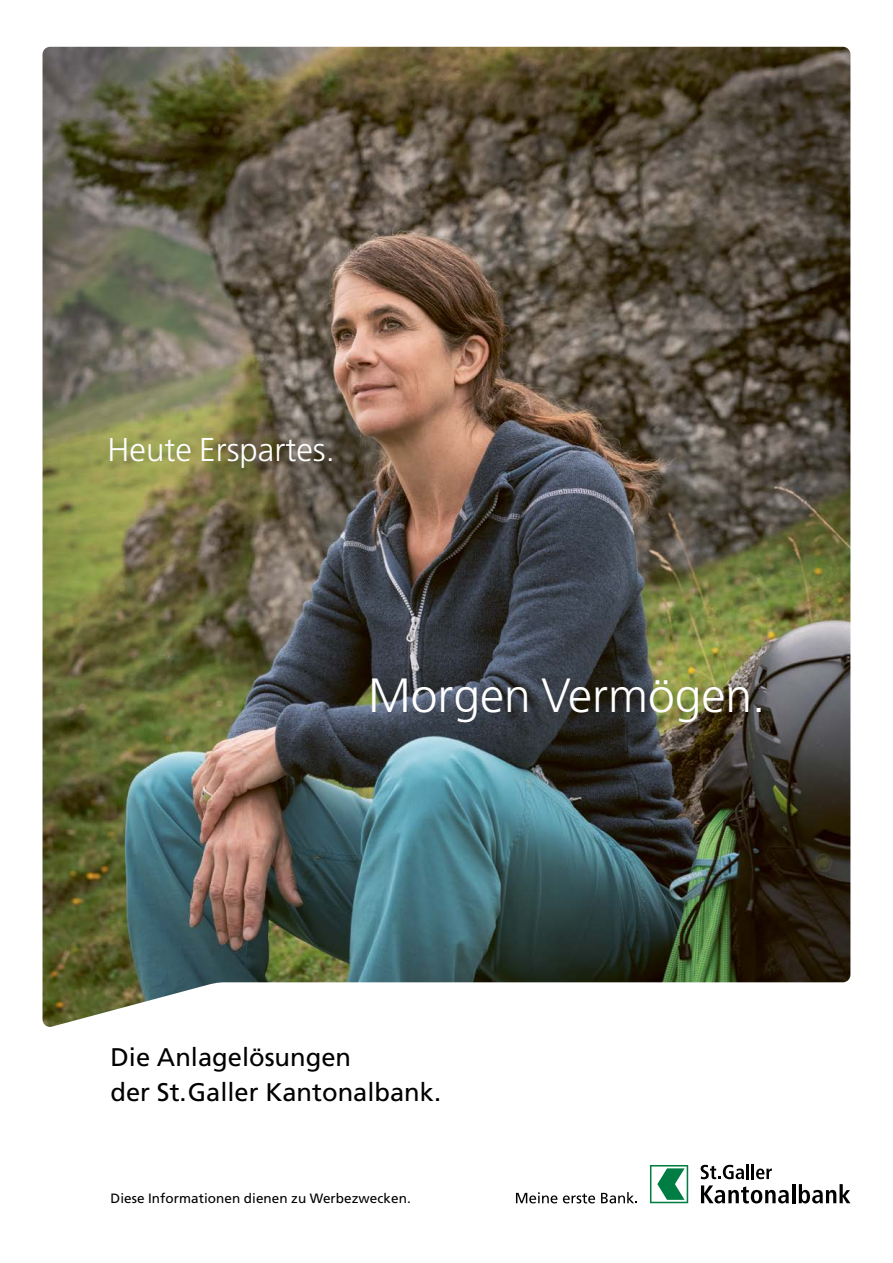
<style>
.page{position:relative;width:893px;height:1263px;background:#fff}
.page>*{position:absolute;margin:0;border:0;box-sizing:border-box;transform-origin:0 0}
.Bildlegende{font:300 48px "Frutiger LT Std";color:#fff}
.Bildlegende-2{font:300 33px "Frutiger LT Std";color:#fff}
.Haupttitel_17pt_Roman_schwarz{font:25.5px/34.5px "Frutiger LT Std";color:#000}
.Lead_11pt_Roman_schwarz{font:13.5px "Frutiger LT Std";letter-spacing:.005em;color:#000}
</style>
<div class="page">
<img style="left:43px;top:47px;width:807px;height:980px">
<svg style="left:516px;top:1192px;width:41px;height:11px"></svg>
<svg style="left:563px;top:1193px;width:32px;height:10px"></svg>
<svg style="left:601px;top:1192px;width:36px;height:11px"></svg>
<svg style="left:650px;top:1165px;width:38px;height:38px"></svg>
<svg style="left:701px;top:1165px;width:43px;height:14px"></svg>
<hr style="left:746px;top:1164px;width:3px;height:15px;background:#000">
<hr style="left:751px;top:1164px;width:3px;height:15px;background:#000">
<svg style="left:756px;top:1168px;width:16px;height:11px"></svg>
<svg style="left:701px;top:1185px;width:88px;height:18px"></svg>
<hr style="left:792px;top:1184px;width:3px;height:19px;background:#000">
<svg style="left:799px;top:1184px;width:51px;height:19px"></svg>
<p class="Bildlegende-2" style="left:108px;top:431px;width:229px">Heute Erspartes.</p>
<p class="Bildlegende" style="left:368px;top:668px;width:399px">Morgen Vermögen.</p>
<p class="Haupttitel_17pt_Roman_schwarz" style="left:111px;top:1040px;width:332px">Die Anlagelösungen<br>der St.Galler Kantonalbank.</p>
<p class="Lead_11pt_Roman_schwarz" style="left:111px;top:1190px;width:302px">Diese Informationen dienen zu Werbezwecken.</p>
</div>
